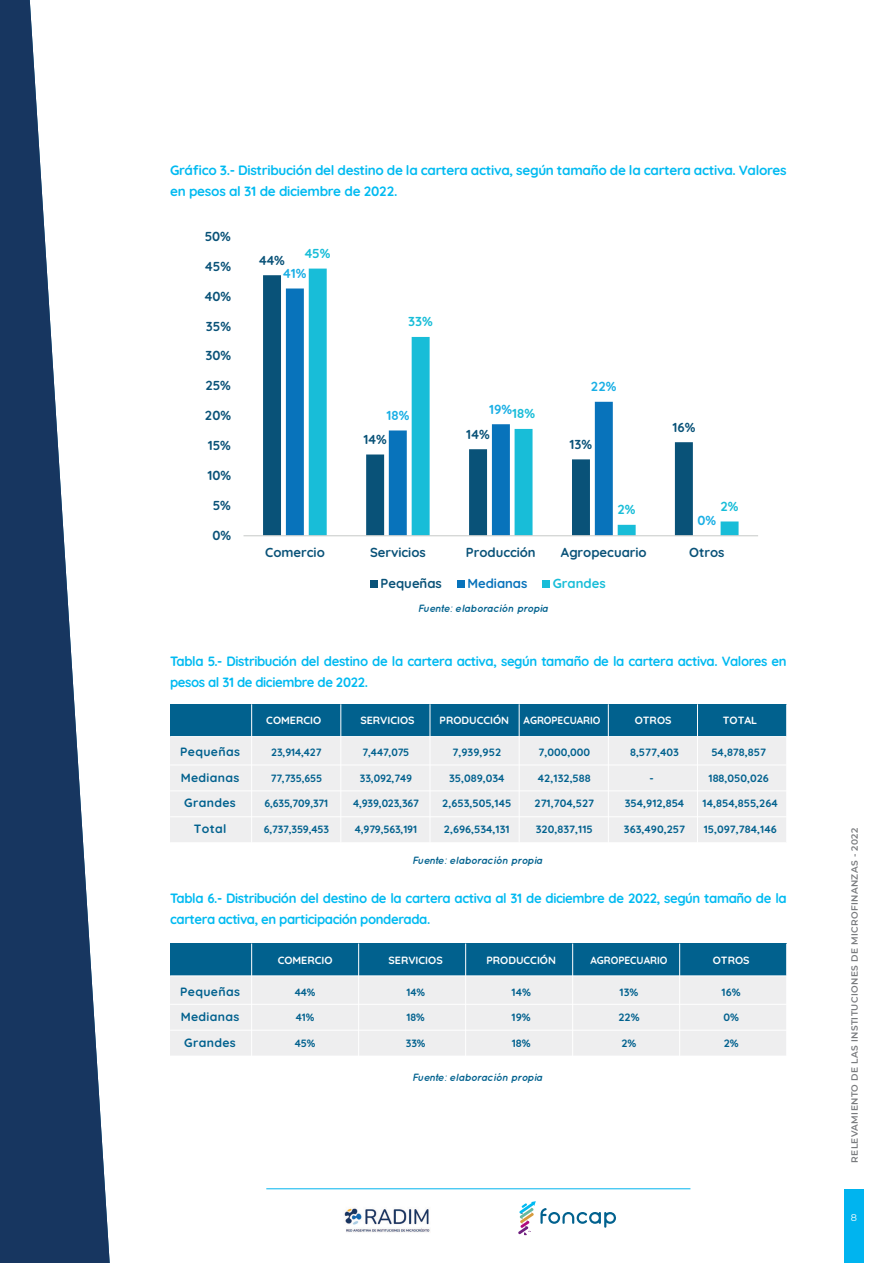
<style>
.page{position:relative;width:893px;height:1263px;background:#fff}
.page>*{position:absolute;margin:0;border:0;box-sizing:border-box;transform-origin:0 0}
.t1{font:700 13.5px/21px "Quicksand";letter-spacing:-.03em;color:#00baf1}
.t2{font:700 13.05px "Quicksand";color:#095278}
.t3{font:700 13.05px "Quicksand";color:#18bdd8}
.t4{font:700 13.05px "Quicksand";color:#1aafe5}
.t5{font:700 13.05px "Quicksand";color:#0873bb}
.t6{font:700 12px/25.5px "Quicksand";letter-spacing:.025em;color:#01618e;text-align:center}
.t7{font:700 10.65px "Quicksand";color:#01618e}
.t8{font:italic 700 10.5px "Quicksand";letter-spacing:-.02em;color:#01618e}
.t9{font:700 10.5px "Quicksand";color:#fff}
.t10{font:700 10.5px "Quicksand";color:#fff;scale:.96 1}
.t11{font:9.75px "Montserrat";color:#fff}
.t12{font:600 9px "Montserrat";letter-spacing:.04em;color:#787a7d}
</style>
<div class="page">
<div style="left:844px;top:1189px;width:20px;height:74px;background:#00b4ef"></div>
<svg style="left:518px;top:1201px;width:98px;height:34px"></svg>
<img style="left:344px;top:1208px;width:86px;height:25px">
<hr style="left:266px;top:1188px;width:424px;height:1px;background:#00b4ef">
<svg style="left:0;top:0;width:110px;height:1263px;fill:#173660"></svg>
<svg style="left:263px;top:275px;width:46px;height:260px;fill:#095278"></svg>
<svg style="left:286px;top:288px;width:23px;height:247px;fill:#0873bb"></svg>
<svg style="left:309px;top:269px;width:430px;height:266px"></svg>
<hr style="left:244px;top:535px;width:514px;height:1px;background:#cfd1d0">
<div style="left:370px;top:580px;width:7px;height:8px;background:#095278"></div>
<div style="left:457px;top:580px;width:7px;height:8px;background:#0873bb"></div>
<div style="left:542px;top:580px;width:8px;height:8px;background:#18bdd8"></div>
<div style="left:170px;top:717px;width:617px;height:126px;background:#eeeeef"></div>
<div style="left:170px;top:704px;width:617px;height:32px;background:#01618e"></div>
<hr style="left:170px;top:790px;width:617px;height:1px;background:#fff">
<hr style="left:170px;top:816px;width:617px;height:1px;background:#fff">
<hr style="left:170px;top:842px;width:617px;height:1px;background:#fff">
<hr style="left:170px;top:765px;width:617px;height:1px;background:#fff">
<hr style="left:170px;top:736px;width:617px;height:1px;background:#fff">
<hr style="left:697px;top:704px;width:1px;height:139px;background:#fff">
<hr style="left:786px;top:704px;width:1px;height:139px;background:#fff">
<hr style="left:608px;top:704px;width:1px;height:139px;background:#fff">
<hr style="left:519px;top:704px;width:1px;height:139px;background:#fff">
<hr style="left:340px;top:704px;width:1px;height:139px;background:#fff">
<hr style="left:430px;top:704px;width:1px;height:139px;background:#fff">
<hr style="left:251px;top:704px;width:1px;height:139px;background:#fff">
<div style="left:170px;top:956px;width:617px;height:100px;background:#eeeeef"></div>
<div style="left:170px;top:943px;width:617px;height:33px;background:#01618e"></div>
<hr style="left:170px;top:1030px;width:617px;height:1px;background:#fff">
<hr style="left:170px;top:1004px;width:617px;height:1px;background:#fff">
<hr style="left:170px;top:975px;width:617px;height:1px;background:#fff">
<hr style="left:786px;top:943px;width:1px;height:113px;background:#fff">
<hr style="left:679px;top:943px;width:1px;height:113px;background:#fff">
<hr style="left:572px;top:943px;width:1px;height:113px;background:#fff">
<hr style="left:358px;top:943px;width:1px;height:113px;background:#fff">
<hr style="left:465px;top:943px;width:1px;height:113px;background:#fff">
<hr style="left:251px;top:943px;width:1px;height:113px;background:#fff">
<p class="t1" style="left:170px;top:158px;width:618px">Gráfico 3.- Distribución del destino de la cartera activa, según tamaño de la cartera activa. Valores en pesos al 31 de diciembre de 2022.</p>
<p class="t2" style="left:205px;top:226px;width:28px">50%</p>
<p class="t2" style="left:205px;top:256px;width:27px">45%</p>
<p class="t2" style="left:205px;top:286px;width:28px">40%</p>
<p class="t2" style="left:206px;top:316px;width:27px">35%</p>
<p class="t2" style="left:205px;top:346px;width:27px">30%</p>
<p class="t2" style="left:205px;top:376px;width:27px">25%</p>
<p class="t2" style="left:205px;top:405px;width:28px">20%</p>
<p class="t2" style="left:208px;top:435px;width:25px">15%</p>
<p class="t2" style="left:207px;top:465px;width:25px">10%</p>
<p class="t2" style="left:213px;top:495px;width:20px">5%</p>
<p class="t2" style="left:212px;top:525px;width:20px">0%</p>
<p class="t2" style="left:259px;top:250px;width:27px">44%</p>
<p class="t3" style="left:305px;top:243px;width:27px">45%</p>
<p class="t4" style="left:283px;top:263px;width:25px">41%</p>
<p class="t3" style="left:408px;top:312px;width:26px">33%</p>
<p class="t4" style="left:386px;top:405px;width:24px">18%</p>
<p class="t2" style="left:363px;top:429px;width:25px">14%</p>
<p class="t4" style="left:489px;top:399px;width:25px">19%</p>
<p class="t3" style="left:512px;top:404px;width:24px">18%</p>
<p class="t2" style="left:466px;top:424px;width:25px">14%</p>
<p class="t4" style="left:591px;top:376px;width:27px">22%</p>
<p class="t2" style="left:569px;top:434px;width:24px">13%</p>
<p class="t2" style="left:672px;top:417px;width:24px">16%</p>
<p class="t3" style="left:617px;top:499px;width:20px">2%</p>
<p class="t3" style="left:720px;top:496px;width:20px">2%</p>
<p class="t4" style="left:697px;top:510px;width:20px">0%</p>
<p class="t2" style="left:265px;top:543px;width:61px">Comercio</p>
<p class="t2" style="left:370px;top:543px;width:57px">Servicios</p>
<p class="t2" style="left:466px;top:543px;width:71px">Producción</p>
<p class="t2" style="left:561px;top:543px;width:87px">Agropecuario</p>
<p class="t2" style="left:689px;top:543px;width:37px">Otros</p>
<p class="t2" style="left:381px;top:574px;width:63px">Pequeñas</p>
<p class="t5" style="left:467px;top:574px;width:62px">Medianas</p>
<p class="t3" style="left:553px;top:574px;width:54px">Grandes</p>
<p class="t8" style="left:418px;top:602px;width:132px">Fuente: elaboración propia</p>
<p class="t1" style="left:170px;top:649px;width:618px">Tabla 5.- Distribución del destino de la cartera activa, según tamaño de la cartera activa. Valores en pesos al 31 de diciembre de 2022.</p>
<p class="t9" style="left:266px;top:712px;width:56px">COMERCIO</p>
<p class="t9" style="left:360px;top:712px;width:56px">SERVICIOS</p>
<p class="t9" style="left:440px;top:712px;width:71px">PRODUCCIÓN</p>
<p class="t10" style="left:524px;top:712px;width:82px">AGROPECUARIO</p>
<p class="t9" style="left:635px;top:712px;width:38px">OTROS</p>
<p class="t9" style="left:723px;top:712px;width:36px">TOTAL</p>
<p class="t6" style="left:180px;top:738px;width:61px">Pequeñas<br>Medianas<br>Grandes<br>Total</p>
<p class="t7" style="left:271px;top:744px;width:52px">23,914,427</p>
<p class="t7" style="left:271px;top:770px;width:53px">77,735,655</p>
<p class="t7" style="left:264px;top:795px;width:65px">6,635,709,371</p>
<p class="t7" style="left:264px;top:821px;width:67px">6,737,359,453</p>
<p class="t7" style="left:363px;top:744px;width:48px">7,447,075</p>
<p class="t7" style="left:360px;top:770px;width:54px">33,092,749</p>
<p class="t7" style="left:353px;top:795px;width:67px">4,939,023,367</p>
<p class="t7" style="left:355px;top:821px;width:64px">4,979,563,191</p>
<p class="t7" style="left:452px;top:744px;width:50px">7,939,952</p>
<p class="t7" style="left:449px;top:770px;width:57px">35,089,034</p>
<p class="t7" style="left:442px;top:795px;width:71px">2,653,505,145</p>
<p class="t7" style="left:444px;top:821px;width:68px">2,696,534,131</p>
<p class="t7" style="left:538px;top:744px;width:53px">7,000,000</p>
<p class="t7" style="left:538px;top:770px;width:54px">42,132,588</p>
<p class="t7" style="left:534px;top:795px;width:61px">271,704,527</p>
<p class="t7" style="left:536px;top:821px;width:59px">320,837,115</p>
<p class="t8" style="left:412px;top:854px;width:132px">Fuente: elaboración propia</p>
<p class="t7" style="left:630px;top:744px;width:50px">8,577,403</p>
<p class="t7" style="left:649px;top:770px;width:6px">-</p>
<p class="t7" style="left:625px;top:795px;width:61px">354,912,854</p>
<p class="t7" style="left:624px;top:821px;width:63px">363,490,257</p>
<p class="t7" style="left:711px;top:744px;width:56px">54,878,857</p>
<p class="t7" style="left:708px;top:770px;width:62px">188,050,026</p>
<p class="t7" style="left:703px;top:795px;width:77px">14,854,855,264</p>
<p class="t7" style="left:704px;top:821px;width:75px">15,097,784,146</p>
<p class="t7" style="left:738px;top:768px;width:10px">11</p>
<p class="t7" style="left:740px;top:793px;width:7px">8</p>
<p class="t7" style="left:739px;top:819px;width:8px">5</p>
<p class="t7" style="left:630px;top:789px;width:50px">8,577,403</p>
<p class="t7" style="left:711px;top:789px;width:56px">54,878,857</p>
<p class="t7" style="left:708px;top:814px;width:62px">188,050,026</p>
<p class="t1" style="left:170px;top:886px;width:618px">Tabla 6.- Distribución del destino de la cartera activa al 31 de diciembre de 2022, según tamaño de la cartera activa, en participación ponderada.</p>
<p class="t9" style="left:278px;top:952px;width:56px">COMERCIO</p>
<p class="t9" style="left:388px;top:952px;width:56px">SERVICIOS</p>
<p class="t9" style="left:486px;top:952px;width:71px">PRODUCCIÓN</p>
<p class="t10" style="left:591px;top:952px;width:82px">AGROPECUARIO</p>
<p class="t9" style="left:713px;top:952px;width:38px">OTROS</p>
<p class="t6" style="left:180px;top:977px;width:61px;text-align:justify">Pequeñas Medianas Grandes</p>
<p class="t7" style="left:295px;top:984px;width:22px">44%</p>
<p class="t7" style="left:296px;top:1009px;width:20px">41%</p>
<p class="t7" style="left:295px;top:1035px;width:22px">45%</p>
<p class="t7" style="left:406px;top:984px;width:20px">14%</p>
<p class="t7" style="left:407px;top:1009px;width:20px">18%</p>
<p class="t7" style="left:406px;top:1035px;width:21px">33%</p>
<p class="t7" style="left:511px;top:984px;width:21px">14%</p>
<p class="t7" style="left:512px;top:1009px;width:21px">19%</p>
<p class="t7" style="left:512px;top:1035px;width:21px">18%</p>
<p class="t8" style="left:412px;top:1071px;width:132px">Fuente: elaboración propia</p>
<p class="t7" style="left:619px;top:984px;width:20px">13%</p>
<p class="t7" style="left:618px;top:1009px;width:23px">22%</p>
<p class="t7" style="left:621px;top:1035px;width:17px">2%</p>
<p class="t7" style="left:722px;top:984px;width:21px">16%</p>
<p class="t7" style="left:723px;top:1009px;width:17px">0%</p>
<p class="t7" style="left:724px;top:1035px;width:17px">2%</p>
<p class="t12" style="left:848px;top:1163px;width:336px;rotate:-90deg">RELEVAMIENTO DE LAS INSTITUCIONES DE MICROFINANZAS - 2022</p>
<p class="t11" style="left:851px;top:1211px;width:8px">8</p>
</div>
